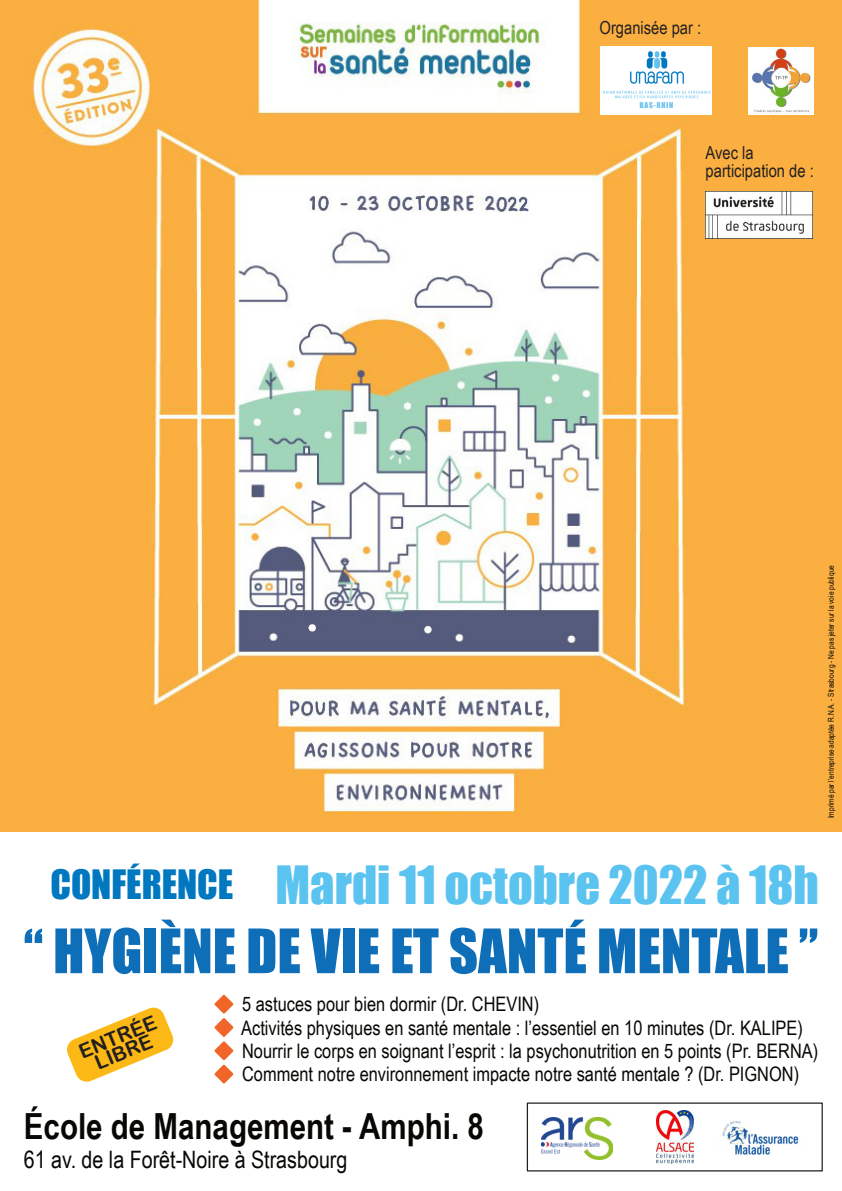
<style>
.page{position:relative;width:842px;height:1191px;background:#fff}
.page>*{position:absolute;margin:0;border:0;box-sizing:border-box;transform-origin:0 0}
.t1{font:56.5px "Impact";color:#0e6fb8}
.t2{font:48.5px "Impact";color:#5bc3ef}
.t3{font:37.2px "Impact";color:#0078c0}
.t4{font:700 36px "Arial Narrow";color:#080704}
.t5{font:24px "Arial Narrow";color:#080704}
.t6{font:20px/23.3px "Arial Narrow";color:#080704}
.t7{font:20px/16px "Arial Rounded MT Bold";color:#231f20;text-align:center}
.t8{font:18px/18px "Arial Narrow";color:#231f20}
.t9{font:8px "Arial Narrow";color:#080704}
</style>
<div class="page">
<svg style="left:67px;top:1007px;width:107px;height:75px"></svg>
<div style="left:527px;top:1102px;width:296px;height:69px;background:#fff;border:1px solid #231f20"></div>
<img style="left:0;top:0;width:842px;height:832px">
<img style="left:600px;top:46px;width:111px;height:68px">
<img style="left:748px;top:48px;width:65px;height:66px">
<svg style="left:215px;top:995px;width:18px;height:88px"></svg>
<img style="left:722px;top:1121px;width:77px;height:34px">
<img style="left:656px;top:1111px;width:38px;height:52px">
<img style="left:542px;top:1118px;width:70px;height:41px">
<img style="left:706px;top:192px;width:107px;height:46px">
<p class="t8" style="left:599px;top:20px;width:103px">Organisée par :</p>
<p class="t8" style="left:706px;top:145px;width:110px">Avec la participation de :</p>
<p class="t9" style="left:828px;top:818px;width:255px;rotate:-90deg">Imprimé par l’entreprise adaptée R.N.A. - Strasbourg - Ne pas jeter sur la voie publique</p>
<h2 class="t2" style="left:276px;top:865px;width:545px">Mardi 11 octobre 2022 à 18h</h2>
<h3 class="t3" style="left:50px;top:869px;width:184px">CONFÉRENCE</h3>
<h1 class="t1" style="left:24px;top:928px;width:796px">“ HYGIÈNE DE VIE ET SANTÉ MENTALE ”</h1>
<p class="t6" style="left:241px;top:994px;width:579px">5 astuces pour bien dormir (Dr. CHEVIN)<br>Activités physiques en santé mentale : l’essentiel en 10 minutes (Dr. KALIPE)<br>Nourrir le corps en soignant l’esprit : la psychonutrition en 5 points (Pr. BERNA)<br>Comment notre environnement impacte notre santé mentale ? (Dr. PIGNON)</p>
<p class="t7" style="left:78px;top:1046px;width:84px;rotate:-22deg">ENTRÉE<br>LIBRE</p>
<h3 class="t4" style="left:24px;top:1112px;width:461px">École de Management - Amphi. 8</h3>
<p class="t5" style="left:24px;top:1150px;width:325px">61 av. de la Forêt-Noire à Strasbourg</p>
</div>
